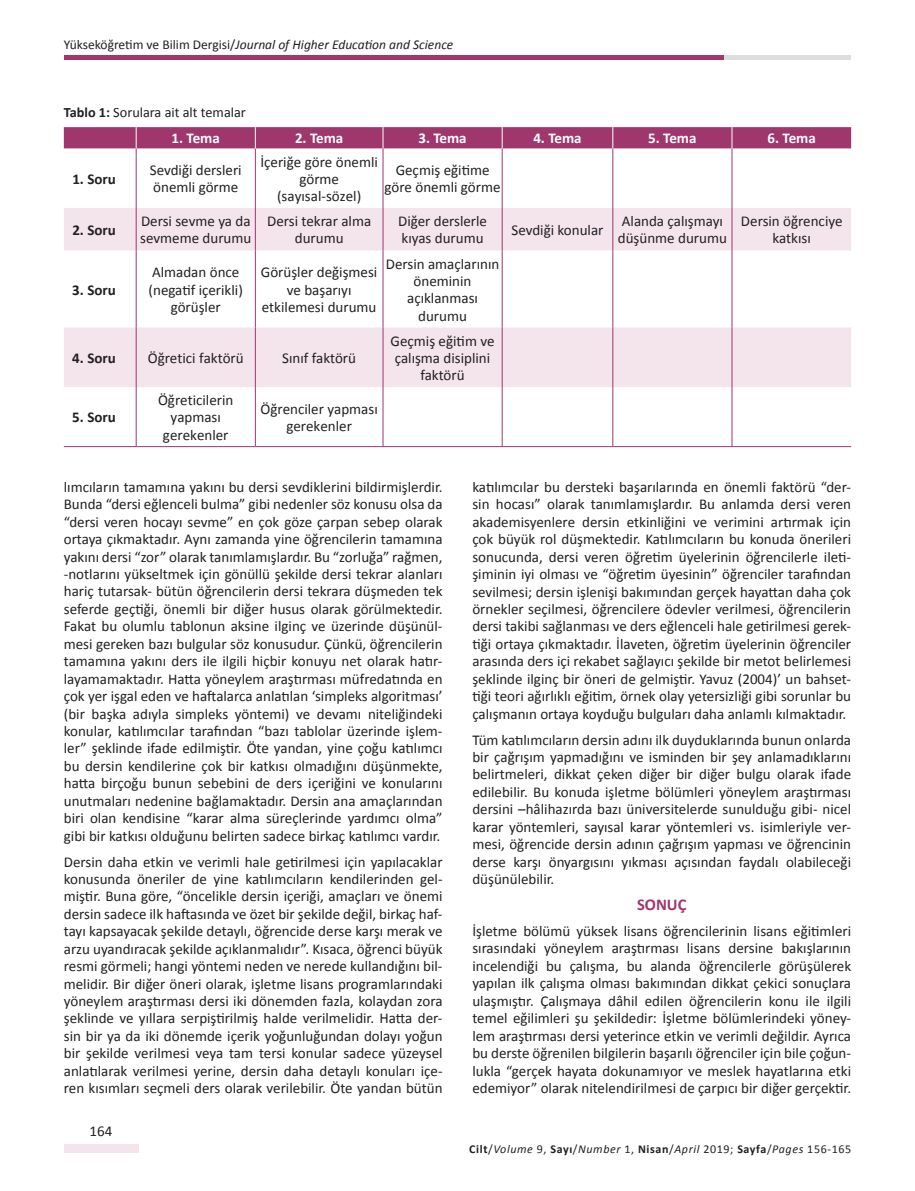
<style>
.page{position:relative;width:915px;height:1191px;background:#fff}
.page>*{position:absolute;margin:0;border:0;box-sizing:border-box;transform-origin:0 0}
.t1{font:700 16.5px "Calibri";color:#9f366c}
.t2{font:15px/17.4px "Calibri";color:#231f20;text-align:center}
.t3{font:700 15px "Calibri";color:#fff}
.t4{font:700 15px "Calibri";color:#231f20}
.t5{font:14.25px "Calibri";color:#231f20}
.t6{font:italic 13.5px "Calibri";color:#231f20}
.t7{font:italic 12px "Calibri";letter-spacing:.05em;color:#231f20}
.s1{font-style:normal}
.s2{font-weight:700}
.s3{font-weight:700;font-style:normal}
</style>
<div class="page">
<div style="left:64px;top:1144px;width:74px;height:8px;background:#f3e5eb"></div>
<div style="left:719px;top:55px;width:131px;height:5px;background:#dcdddf"></div>
<div style="left:64px;top:55px;width:659px;height:5px;background:#9f366c"></div>
<svg style="left:64px;top:208px;width:786px;height:179px;fill:#f3e5eb"></svg>
<hr style="left:136px;top:148px;width:1px;height:60px;background:#9f366c">
<hr style="left:255px;top:148px;width:1px;height:60px;background:#9f366c">
<hr style="left:382px;top:148px;width:1px;height:60px;background:#9f366c">
<hr style="left:501px;top:148px;width:1px;height:60px;background:#9f366c">
<hr style="left:612px;top:148px;width:1px;height:60px;background:#9f366c">
<hr style="left:731px;top:148px;width:1px;height:60px;background:#9f366c">
<hr style="left:136px;top:208px;width:1px;height:42px;background:#9f366c">
<hr style="left:255px;top:208px;width:1px;height:42px;background:#9f366c">
<hr style="left:382px;top:208px;width:1px;height:42px;background:#9f366c">
<hr style="left:501px;top:208px;width:1px;height:42px;background:#9f366c">
<hr style="left:612px;top:208px;width:1px;height:42px;background:#9f366c">
<hr style="left:731px;top:208px;width:1px;height:42px;background:#9f366c">
<hr style="left:136px;top:250px;width:1px;height:77px;background:#9f366c">
<hr style="left:255px;top:250px;width:1px;height:77px;background:#9f366c">
<hr style="left:382px;top:250px;width:1px;height:77px;background:#9f366c">
<hr style="left:501px;top:250px;width:1px;height:77px;background:#9f366c">
<hr style="left:612px;top:250px;width:1px;height:77px;background:#9f366c">
<hr style="left:731px;top:250px;width:1px;height:77px;background:#9f366c">
<hr style="left:136px;top:327px;width:1px;height:60px;background:#9f366c">
<hr style="left:255px;top:327px;width:1px;height:60px;background:#9f366c">
<hr style="left:382px;top:327px;width:1px;height:60px;background:#9f366c">
<hr style="left:501px;top:327px;width:1px;height:60px;background:#9f366c">
<hr style="left:612px;top:327px;width:1px;height:60px;background:#9f366c">
<hr style="left:731px;top:327px;width:1px;height:60px;background:#9f366c">
<hr style="left:136px;top:387px;width:1px;height:59px;background:#9f366c">
<hr style="left:255px;top:387px;width:1px;height:59px;background:#9f366c">
<hr style="left:382px;top:387px;width:1px;height:59px;background:#9f366c">
<hr style="left:501px;top:387px;width:1px;height:59px;background:#9f366c">
<hr style="left:612px;top:387px;width:1px;height:59px;background:#9f366c">
<hr style="left:731px;top:387px;width:1px;height:59px;background:#9f366c">
<div style="left:64px;top:127px;width:786px;height:21px;background:#9f366c"></div>
<hr style="left:64px;top:446px;width:72px;height:1px;background:#9f366c">
<hr style="left:136px;top:446px;width:119px;height:1px;background:#9f366c">
<hr style="left:255px;top:446px;width:128px;height:1px;background:#9f366c">
<hr style="left:383px;top:446px;width:119px;height:1px;background:#9f366c">
<hr style="left:502px;top:446px;width:110px;height:1px;background:#9f366c">
<hr style="left:612px;top:446px;width:119px;height:1px;background:#9f366c">
<hr style="left:731px;top:446px;width:119px;height:1px;background:#9f366c">
<p class="t6" style="left:64px;top:36px;width:391px"><span class="s1">Yükseköğretim ve Bilim Dergisi/</span>Journal of Higher Education and Science</p>
<p class="t5" style="left:64px;top:103px;width:183px"><span class="s2">Tablo 1:</span> Sorulara ait alt temalar</p>
<p class="t3" style="left:171px;top:129px;width:50px">1. Tema</p>
<p class="t3" style="left:295px;top:129px;width:50px">2. Tema</p>
<p class="t3" style="left:418px;top:129px;width:50px">3. Tema</p>
<p class="t3" style="left:533px;top:129px;width:50px">4. Tema</p>
<p class="t3" style="left:648px;top:129px;width:50px">5. Tema</p>
<p class="t3" style="left:767px;top:129px;width:50px">6. Tema</p>
<p class="t4" style="left:72px;top:169px;width:45px">1. Soru</p>
<p class="t2" style="left:150px;top:162px;width:93px;text-align:left">Sevdiği dersleri önemli görme</p>
<p class="t2" style="left:260px;top:153px;width:119px">İçeriğe göre önemli görme (sayısal-sözel)</p>
<p class="t2" style="left:384px;top:162px;width:117px">Geçmiş eğitime göre önemli görme</p>
<p class="t4" style="left:72px;top:220px;width:45px">2. Soru</p>
<p class="t2" style="left:140px;top:213px;width:113px;text-align:left">Dersi sevme ya da sevmeme durumu</p>
<p class="t2" style="left:267px;top:213px;width:106px">Dersi tekrar alma durumu</p>
<p class="t2" style="left:398px;top:213px;width:90px;text-align:left">Diğer derslerle kıyas durumu</p>
<p class="t2" style="left:511px;top:221px;width:93px">Sevdiği konular</p>
<p class="t2" style="left:617px;top:213px;width:110px;text-align:left">Alanda çalışmayı düşünme durumu</p>
<p class="t2" style="left:740px;top:213px;width:103px">Dersin öğrenciye katkısı</p>
<p class="t4" style="left:72px;top:280px;width:45px">3. Soru</p>
<p class="t2" style="left:148px;top:264px;width:96px">Almadan önce (negatif içerikli) görüşler</p>
<p class="t2" style="left:261px;top:264px;width:118px">Görüşler değişmesi ve başarıyı etkilemesi durumu</p>
<p class="t2" style="left:385px;top:255px;width:115px">Dersin amaçlarının öneminin açıklanması durumu</p>
<p class="t4" style="left:72px;top:348px;width:45px">4. Soru</p>
<p class="t2" style="left:148px;top:349px;width:97px">Öğretici faktörü</p>
<p class="t2" style="left:282px;top:349px;width:75px">Sınıf faktörü</p>
<p class="t4" style="left:72px;top:408px;width:45px">5. Soru</p>
<p class="t2" style="left:158px;top:391px;width:77px">Öğreticilerin yapması gerekenler</p>
<p class="t2" style="left:260px;top:400px;width:119px">Öğrenciler yapması gerekenler</p>
<p class="t2" style="left:390px;top:332px;width:105px">Geçmiş eğitim ve çalışma disiplini faktörü</p>
<p class="t2" style="left:64px;top:478px;width:380px;text-align:justify">lımcıların tamamına yakını bu dersi sevdiklerini bildirmişlerdir.<br>Bunda “dersi eğlenceli bulma” gibi nedenler söz konusu olsa da “dersi veren hocayı sevme” en çok göze çarpan sebep olarak ortaya çıkmaktadır. Aynı zamanda yine öğrencilerin tamamına yakını dersi “zor” olarak tanımlamışlardır. Bu “zorluğa” rağmen, -notlarını yükseltmek için gönüllü şekilde dersi tekrar alanları hariç tutarsak- bütün öğrencilerin dersi tekrara düşmeden tek seferde geçtiği, önemli bir diğer husus olarak görülmektedir.<br>Fakat bu olumlu tablonun aksine ilginç ve üzerinde düşünül&shy;mesi gereken bazı bulgular söz konusudur. Çünkü, öğrencilerin tamamına yakını ders ile ilgili hiçbir konuyu net olarak hatır&shy;layamamaktadır. Hatta yöneylem araştırması müfredatında en çok yer işgal eden ve haftalarca anlatılan ‘simpleks algoritması’ (bir başka adıyla simpleks yöntemi) ve devamı niteliğindeki konular, katılımcılar tarafından “bazı tablolar üzerinde işlem&shy;ler” şeklinde ifade edilmiştir. Öte yandan, yine çoğu katılımcı bu dersin kendilerine çok bir katkısı olmadığını düşünmekte, hatta birçoğu bunun sebebini de ders içeriğini ve konularını unutmaları nedenine bağlamaktadır. Dersin ana amaçlarından biri olan kendisine “karar alma süreçlerinde yardımcı olma” gibi bir katkısı olduğunu belirten sadece birkaç katılımcı vardır.</p>
<p class="t2" style="left:64px;top:853px;width:380px;text-align:justify">Dersin daha etkin ve verimli hale getirilmesi için yapılacaklar konusunda öneriler de yine katılımcıların kendilerinden gel&shy;miştir. Buna göre, “öncelikle dersin içeriği, amaçları ve önemi dersin sadece ilk haftasında ve özet bir şekilde değil, birkaç haf&shy;tayı kapsayacak şekilde detaylı, öğrencide derse karşı merak ve arzu uyandıracak şekilde açıklanmalıdır”. Kısaca, öğrenci büyük resmi görmeli; hangi yöntemi neden ve nerede kullandığını bil&shy;melidir. Bir diğer öneri olarak, işletme lisans programlarındaki yöneylem araştırması dersi iki dönemden fazla, kolaydan zora şeklinde ve yıllara serpiştirilmiş halde verilmelidir. Hatta der&shy;sin bir ya da iki dönemde içerik yoğunluğundan dolayı yoğun bir şekilde verilmesi veya tam tersi konular sadece yüzeysel anlatılarak verilmesi yerine, dersin daha detaylı konuları içe&shy;ren kısımları seçmeli ders olarak verilebilir. Öte yandan bütün</p>
<p class="t2" style="left:90px;top:1122px;width:24px">164</p>
<p class="t2" style="left:472px;top:478px;width:380px;text-align:justify">katılımcılar bu dersteki başarılarında en önemli faktörü “der&shy;sin hocası” olarak tanımlamışlardır. Bu anlamda dersi veren akademisyenlere dersin etkinliğini ve verimini artırmak için çok büyük rol düşmektedir. Katılımcıların bu konuda önerileri sonucunda, dersi veren öğretim üyelerinin öğrencilerle ileti&shy;şiminin iyi olması ve “öğretim üyesinin” öğrenciler tarafından sevilmesi; dersin işlenişi bakımından gerçek hayattan daha çok örnekler seçilmesi, öğrencilere ödevler verilmesi, öğrencilerin dersi takibi sağlanması ve ders eğlenceli hale getirilmesi gerek&shy;tiği ortaya çıkmaktadır. İlaveten, öğretim üyelerinin öğrenciler arasında ders içi rekabet sağlayıcı şekilde bir metot belirlemesi şeklinde ilginç bir öneri de gelmiştir. Yavuz (2004)’ un bahset&shy;tiği teori ağırlıklı eğitim, örnek olay yetersizliği gibi sorunlar bu çalışmanın ortaya koyduğu bulguları daha anlamlı kılmaktadır.</p>
<p class="t2" style="left:472px;top:731px;width:380px;text-align:justify">Tüm katılımcıların dersin adını ilk duyduklarında bunun onlarda bir çağrışım yapmadığını ve isminden bir şey anlamadıklarını belirtmeleri, dikkat çeken diğer bir diğer bulgu olarak ifade edilebilir. Bu konuda işletme bölümleri yöneylem araştırması dersini –hâlihazırda bazı üniversitelerde sunulduğu gibi- nicel karar yöntemleri, sayısal karar yöntemleri vs. isimleriyle ver&shy;mesi, öğrencide dersin adının çağrışım yapması ve öğrencinin derse karşı önyargısını yıkması açısından faydalı olabileceği düşünülebilir.</p>
<p class="t1" style="left:637px;top:894px;width:51px">SONUÇ</p>
<p class="t2" style="left:472px;top:922px;width:380px;text-align:justify">İşletme bölümü yüksek lisans öğrencilerinin lisans eğitimleri sırasındaki yöneylem araştırması lisans dersine bakışlarının incelendiği bu çalışma, bu alanda öğrencilerle görüşülerek yapılan ilk çalışma olması bakımından dikkat çekici sonuçlara ulaşmıştır. Çalışmaya dâhil edilen öğrencilerin konu ile ilgili temel eğilimleri şu şekildedir: İşletme bölümlerindeki yöney&shy;lem araştırması dersi yeterince etkin ve verimli değildir. Ayrıca bu derste öğrenilen bilgilerin başarılı öğrenciler için bile çoğun&shy;lukla “gerçek hayata dokunamıyor ve meslek hayatlarına etki edemiyor” olarak nitelendirilmesi de çarpıcı bir diğer gerçektir.</p>
<p class="t7" style="left:469px;top:1140px;width:383px"><span class="s3">Cilt</span><span class="s1">/</span>Volume <span class="s1">9,</span> <span class="s3">Sayı</span><span class="s1">/</span>Number <span class="s1">1,</span> <span class="s3">Nisan</span><span class="s1">/</span>April <span class="s1">2019;</span> <span class="s3">Sayfa</span><span class="s1">/</span>Pages <span class="s1">156-165</span></p>
</div>
